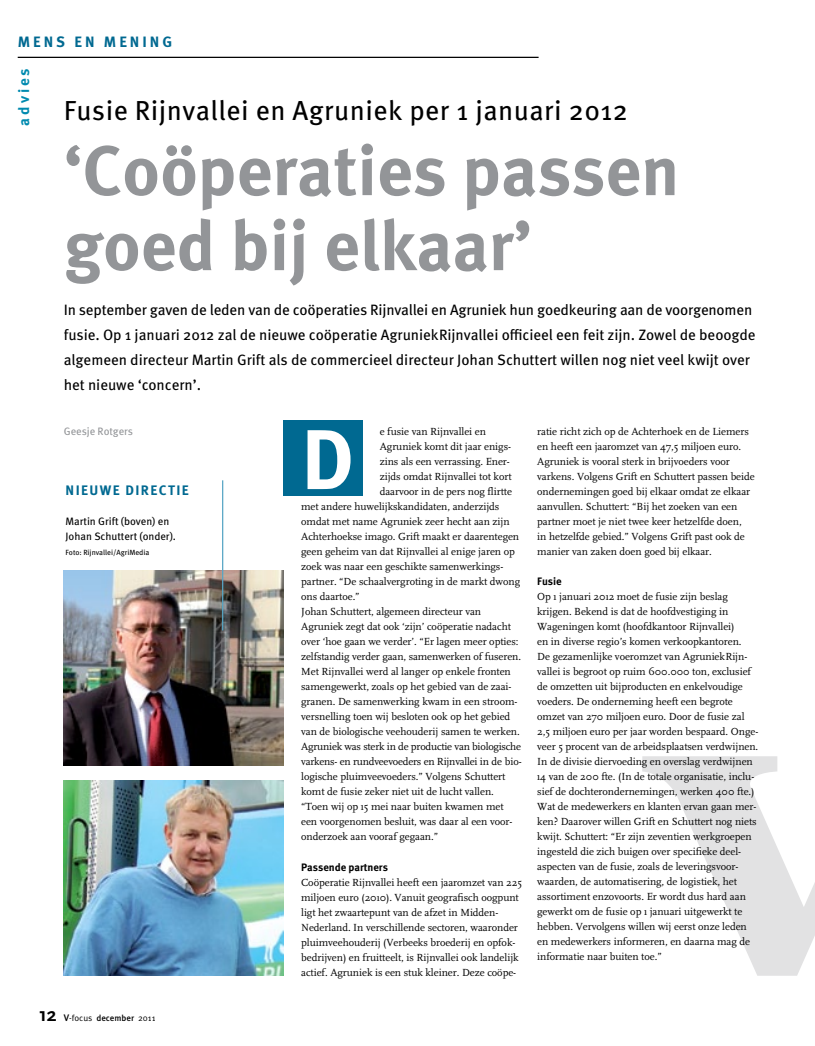
<style>
.page{position:relative;width:815px;height:1046px;background:#fff}
.page>*{position:absolute;margin:0;border:0;box-sizing:border-box;transform-origin:0 0}
.t1{font:700 84.62px "Meta OT";color:#fff}
.t2{font:700 70px/75px "Meta OT";letter-spacing:-.005em;color:#939598}
.t3{font:27.5px "Meta OT";letter-spacing:.015em;color:#000}
.t4{font:15px/25px "Meta OT";letter-spacing:-.005em;color:#000}
.t5{font:700 15px "Meta OT";letter-spacing:.2em;color:#006991}
.t6{font:700 15px "Meta OT";letter-spacing:.195em;color:#008aaf}
.t7{font:700 13.75px "Meta OT";color:#006991}
.t8{font:10.75px/15px "Scala OT";letter-spacing:-.005em;color:#000}
.t9{font:10.75px/15px "Meta OT";letter-spacing:-.005em;color:#000}
.t10{font:700 10.75px "Meta OT";letter-spacing:-.005em;color:#000}
.t11{font:10.75px "Meta OT";letter-spacing:-.005em;color:#939598}
.t12{font:8.75px "Meta OT";color:#000}
.t13{font:7.5px "Meta OT";letter-spacing:-.005em;color:#000}
.s1{font-family:"Scala Sans OT";font-weight:700;font-size:20px}
.s2{font-weight:500;font-size:9.5px}
.s3{font-weight:500}
</style>
<div class="page">
<hr style="left:18px;top:57px;width:521px;height:1px;background:#000">
<svg style="left:642px;top:756px;width:173px;height:219px"></svg>
<div style="left:283px;top:420px;width:80px;height:75px;background:#006991"></div>
<img style="left:64px;top:570px;width:219px;height:195px">
<img style="left:64px;top:780px;width:219px;height:195px">
<hr style="left:222px;top:480px;width:1px;height:150px;background:#57a5c4">
<h3 class="t5" style="left:18px;top:32px;width:156px">MENS EN MENING</h3>
<h3 class="t6" style="left:14px;top:126px;width:59px;rotate:-90deg">advies</h3>
<h3 class="t3" style="left:64px;top:93px;width:566px">Fusie Rijnvallei en Agruniek per 1 januari 2012</h3>
<h2 class="t2" style="left:64px;top:134px;width:617px">‘Coöperaties passen goed bij elkaar’</h2>
<p class="t4" style="left:64px;top:297px;width:693px">In september gaven de leden van de coöperaties Rijnvallei en Agruniek hun goedkeuring aan de voorgenomen fusie. Op 1 januari 2012 zal de nieuwe coöperatie AgruniekRijnvallei officieel een feit zijn. Zowel de beoogde algemeen directeur Martin Grift als de commercieel directeur Johan Schuttert willen nog niet veel kwijt over het nieuwe ‘concern’.</p>
<p class="t11" style="left:64px;top:425px;width:71px">Geesje Rotgers</p>
<p class="t8" style="left:537px;top:424px;width:219px">ratie richt zich op de Achterhoek en de Liemers en heeft een jaaromzet van 47,5 miljoen euro.<br>Agruniek is vooral sterk in brijvoeders voor varkens. Volgens Grift en Schuttert passen beide ondernemingen goed bij elkaar omdat ze elkaar aanvullen. Schuttert: “Bij het zoeken van een partner moet je niet twee keer hetzelfde doen,<br>in hetzelfde gebied.” Volgens Grift past ook de manier van zaken doen goed bij elkaar.</p>
<p class="t10" style="left:537px;top:574px;width:26px">Fusie</p>
<p class="t8" style="left:537px;top:589px;width:223px">Op 1 januari 2012 moet de fusie zijn beslag krijgen. Bekend is dat de hoofdvestiging in Wageningen komt (hoofdkantoor Rijnvallei)<br>en in diverse regio’s komen verkoopkantoren.<br>De gezamenlijke voeromzet van AgruniekRijn&shy;vallei is begroot op ruim 600.000 ton, exclusief de omzetten uit bijproducten en enkelvoudige voeders. De onderneming heeft een begrote omzet van 270 miljoen euro. Door de fusie zal 2,5 miljoen euro per jaar worden bespaard. Onge&shy;veer 5 procent van de arbeidsplaatsen verdwijnen.<br>In de divisie diervoeding en overslag verdwijnen 14 van de 200 fte. (In de totale organisatie, inclu&shy;sief de dochterondernemingen, werken 400 fte.)<br>Wat de medewerkers en klanten ervan gaan mer&shy;ken? Daarover willen Grift en Schuttert nog niets kwijt. Schuttert: “Er zijn zeventien werkgroepen ingesteld die zich buigen over specifieke deel&shy;aspecten van de fusie, zoals de leveringsvoor&shy;waarden, de automatisering, de logistiek, het assortiment enzovoorts. Er wordt dus hard aan gewerkt om de fusie op 1 januari uitgewerkt te hebben. Vervolgens willen wij eerst onze leden en medewerkers informeren, en daarna mag de informatie naar buiten toe.”</p>
<h1 class="t1" style="left:301px;top:406px;width:55px">D</h1>
<p class="t8" style="left:380px;top:424px;width:108px">e fusie van Rijnvallei en</p>
<p class="t8" style="left:380px;top:439px;width:133px">Agruniek komt dit jaar enigs-</p>
<p class="t8" style="left:380px;top:454px;width:132px">zins als een verrassing. Ener-</p>
<p class="t8" style="left:380px;top:469px;width:133px">zijds omdat Rijnvallei tot kort</p>
<p class="t8" style="left:380px;top:484px;width:134px">daarvoor in de pers nog flirtte</p>
<p class="t8" style="left:301px;top:499px;width:200px">met andere huwelijkskandidaten, anderzijds</p>
<p class="t8" style="left:301px;top:514px;width:210px">omdat met name Agruniek zeer hecht aan zijn</p>
<p class="t8" style="left:301px;top:529px;width:220px">Achterhoekse imago. Grift maakt er daarentegen</p>
<p class="t8" style="left:301px;top:544px;width:215px">geen geheim van dat Rijnvallei al enige jaren op</p>
<p class="t8" style="left:301px;top:559px;width:204px">zoek was naar een geschikte samenwerkings-</p>
<p class="t8" style="left:301px;top:574px;width:220px">partner. “De schaalvergroting in de markt dwong</p>
<p class="t8" style="left:301px;top:589px;width:60px">ons daartoe.”</p>
<p class="t8" style="left:301px;top:604px;width:182px">Johan Schuttert, algemeen directeur van</p>
<p class="t8" style="left:301px;top:619px;width:211px">Agruniek zegt dat ook ‘zijn’ coöperatie nadacht</p>
<p class="t8" style="left:301px;top:634px;width:219px">over ‘hoe gaan we verder’. “Er lagen meer opties:</p>
<p class="t8" style="left:301px;top:649px;width:221px">zelfstandig verder gaan, samenwerken of fuseren.</p>
<p class="t8" style="left:301px;top:664px;width:211px">Met Rijnvallei werd al langer op enkele fronten</p>
<p class="t8" style="left:301px;top:679px;width:212px">samengewerkt, zoals op het gebied van de zaai-</p>
<p class="t8" style="left:301px;top:694px;width:218px">granen. De samenwerking kwam in een stroom-</p>
<p class="t8" style="left:301px;top:709px;width:211px">versnelling toen wij besloten ook op het gebied</p>
<p class="t8" style="left:301px;top:724px;width:220px">van de biologische veehouderij samen te werken.</p>
<p class="t8" style="left:301px;top:739px;width:221px">Agruniek was sterk in de productie van biologische</p>
<p class="t8" style="left:301px;top:754px;width:222px">varkens- en rundveevoeders en Rijnvallei in de bio-</p>
<p class="t8" style="left:301px;top:769px;width:206px">logische pluimveevoeders.” Volgens Schuttert</p>
<p class="t8" style="left:301px;top:784px;width:194px">komt de fusie zeker niet uit de lucht vallen.</p>
<p class="t8" style="left:301px;top:799px;width:204px">“Toen wij op 15 mei naar buiten kwamen met</p>
<p class="t8" style="left:301px;top:814px;width:213px">een voorgenomen besluit, was daar al een voor-</p>
<p class="t8" style="left:301px;top:829px;width:138px">onderzoek aan vooraf gegaan.”</p>
<p class="t10" style="left:301px;top:859px;width:88px">Passende partners</p>
<p class="t8" style="left:301px;top:874px;width:222px">Coöperatie Rijnvallei heeft een jaaromzet van 225 miljoen euro (2010). Vanuit geografisch oogpunt ligt het zwaartepunt van de afzet in Midden-Nederland. In verschillende sectoren, waaronder pluimveehouderij (Verbeeks broederij en opfok&shy;bedrijven) en fruitteelt, is Rijnvallei ook landelijk actief. Agruniek is een stuk kleiner. Deze coöpe-</p>
<p class="t7" style="left:66px;top:482px;width:118px">Nieuwe di rectie</p>
<p class="t9" style="left:66px;top:514px;width:112px">Martin Grift (boven) en<br>Johan Schuttert (onder).</p>
<p class="t13" style="left:66px;top:548px;width:85px">Foto: Rijnvallei/AgriMedia</p>
<p class="t12" style="left:39px;top:1012px;width:118px"><span class="s1">12</span> <span class="s2">V</span>-focus <span class="s3">december</span> 2011</p>
</div>
